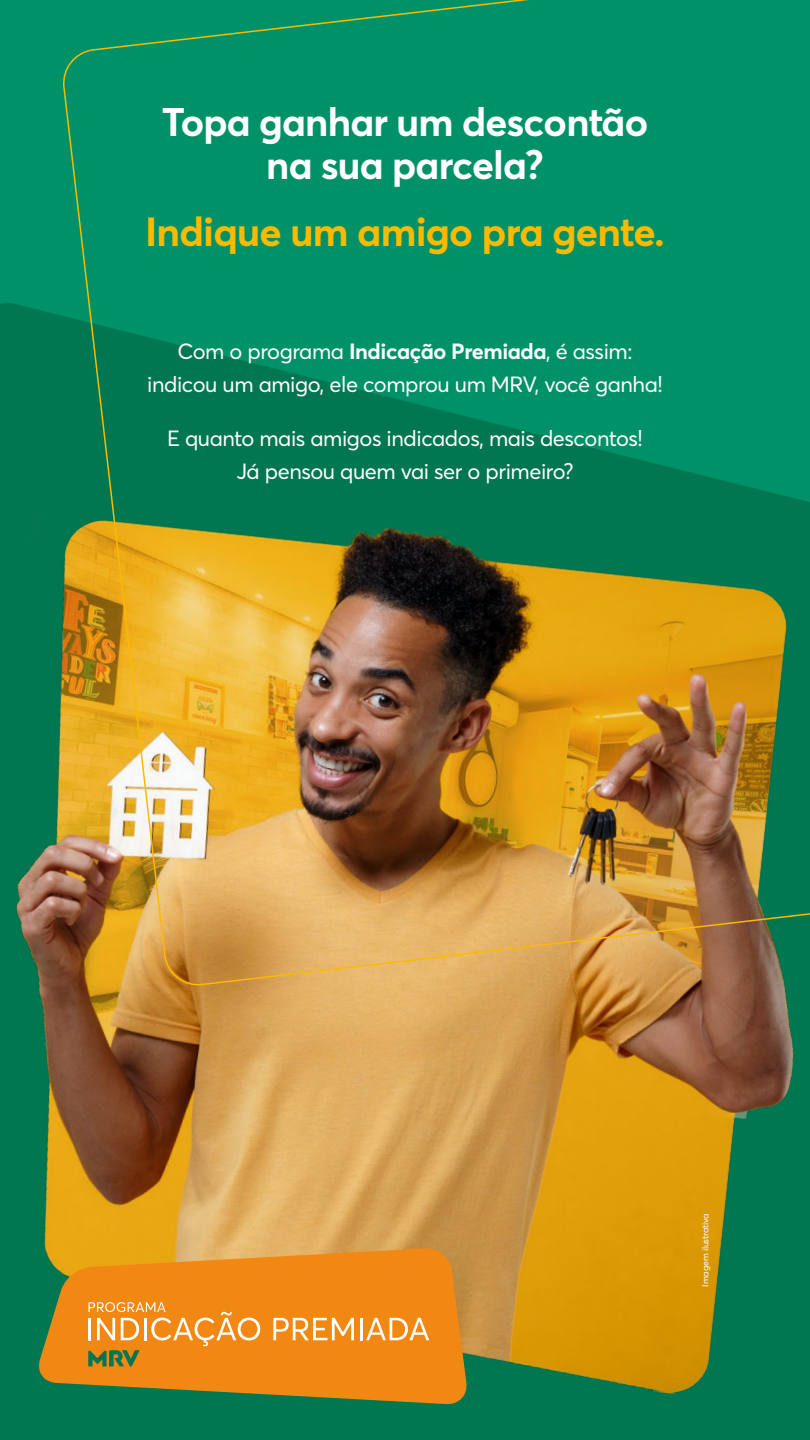
<style>
.page{position:relative;width:810px;height:1440px;background:#fff}
.page>*{position:absolute;margin:0;border:0;box-sizing:border-box;transform-origin:0 0}
.t1{font:700 40.2px "Averta Std";letter-spacing:-.02em;color:#fbba00}
.t2{font:700 39.45px/42.5px "Averta Std";letter-spacing:-.02em;color:#fff;text-align:center}
.t3{font:21.75px/32.6px "Averta Std";letter-spacing:-.02em;color:#fff;text-align:center}
.t4{font:8.93px "Averta Std";letter-spacing:-.02em;color:#fff}
.s1{font-weight:700}
</style>
<div class="page">
<div style="left:0;top:0;width:62px;height:299px;background:#009168"></div>
<div style="left:0;top:299px;width:810px;height:1141px;background:#007751"></div>
<img style="left:0;top:464px;width:810px;height:940px">
<img style="left:62px;top:0;width:748px;height:987px">
<svg style="left:36px;top:1248px;width:432px;height:157px;background:#ce8820"></svg>
<svg style="left:273px;top:1318px;width:81px;height:22px"></svg>
<hr style="left:360px;top:1318px;width:2px;height:22px;background:#fff">
<svg style="left:366px;top:1318px;width:63px;height:22px"></svg>
<svg style="left:88px;top:1302px;width:172px;height:65px;background:#e89737"></svg>
<h2 class="t2" style="left:162px;top:99px;width:488px">Topa ganhar um descontão na sua parcela?</h2>
<h1 class="t1" style="left:145px;top:203px;width:521px">Indique um amigo pra gente.</h1>
<p class="t3" style="left:147px;top:334px;width:517px">Com o programa <span class="s1">Indicação Premiada</span>, é assim: indicou um amigo, ele comprou um MRV, você ganha!</p>
<p class="t3" style="left:167px;top:421px;width:477px">E quanto mais amigos indicados, mais descontos!<br>Já pensou quem vai ser o primeiro?</p>
<p class="t4" style="left:699px;top:1287px;width:75px;rotate:-90deg">Imagem ilustrativa</p>
</div>
